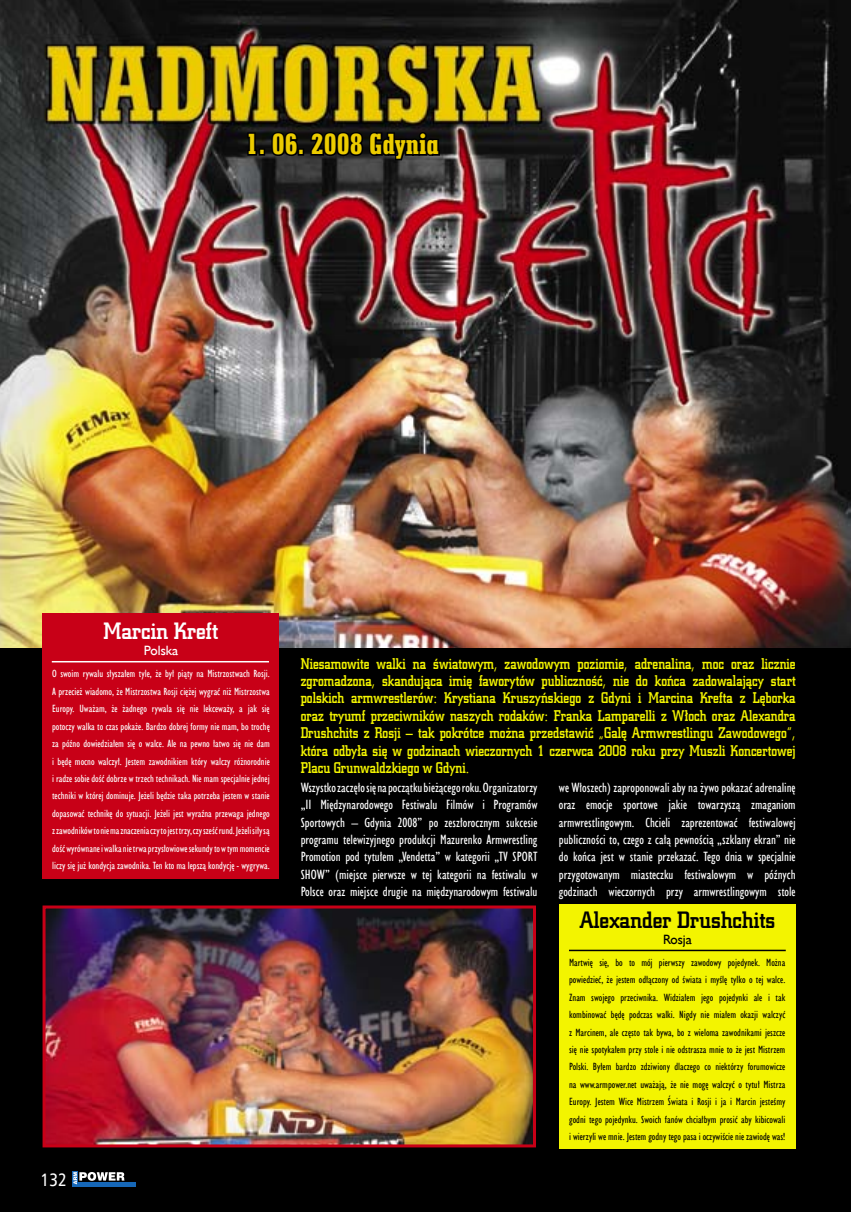
<style>
.page{position:relative;width:851px;height:1212px;background:#fff}
.page>*{position:absolute;margin:0;border:0;box-sizing:border-box;transform-origin:0 0}
.t1{font:27px "Stymie X Bd Cn EU";color:#eccc00}
.t2{font:24px "Square Slab 711 Md EU";color:#000}
.t3{font:24px "Square Slab 711 Md EU";color:#fff}
.t4{font:18px "Humnst 777 Cn EU";color:#fff}
.t5{font:15.75px/17.4px "Square Slab 711 Md EU";color:#f3f400;text-align:justify;scale:.9 1}
.t6{font:13.5px/17.4px "Humanst 521 Cn EU";color:#fff;text-align:justify}
.t7{font:13.5px "Humanst 521 EU";color:#fff}
.t8{font:13.5px "Humanst 521 EU";color:#000}
.t9{font:10.5px/17.4px "Humanst 521 Cn EU";color:#fff;text-align:justify}
.t10{font:10.5px/17.4px "Humanst 521 Cn EU";color:#000;text-align:justify}
</style>
<div class="page">
<div style="left:0;top:634px;width:850px;height:578px;background:#000"></div>
<img style="left:0;top:0;width:850px;height:647px">
<div style="left:72px;top:1171px;width:64px;height:15px;background:#1667b7"></div>
<div style="left:78px;top:1171px;width:58px;height:11px;background:#000"></div>
<svg style="left:73px;top:1172px;width:51px;height:12px"></svg>
<svg style="left:246px;top:131px;width:12px;height:26px"></svg>
<div style="left:259px;top:149px;width:6px;height:7px;border:3px solid #000"></div>
<svg style="left:269px;top:131px;width:31px;height:41px"></svg>
<div style="left:298px;top:149px;width:6px;height:7px;border:3px solid #000"></div>
<svg style="left:309px;top:130px;width:132px;height:32px;background:#101010"></svg>
<div style="left:43px;top:614px;width:236px;height:265px;background:#c80017"></div>
<hr style="left:52px;top:661px;width:217px;height:1px;background:#fff">
<div style="left:558px;top:904px;width:237px;height:244px;background:#f3f400"></div>
<hr style="left:569px;top:950px;width:216px;height:1px;background:#000">
<img style="left:47px;top:909px;width:485px;height:234px">
<div style="left:43px;top:905px;width:493px;height:242px;border:3px solid #c80017"></div>
<h1 class="t1" style="left:246px;top:126px;width:195px">1. 06. 2008 Gdynia</h1>
<h2 class="t3" style="left:103px;top:616px;width:116px">Marcin Kreft</h2>
<p class="t7" style="left:144px;top:642px;width:36px">Polska</p>
<p class="t9" style="left:52px;top:665px;width:219px">O swoim rywalu słyszałem tyle, że był piąty na Mistrzostwach Rosji.<br>A przecież wiadomo, że Mistrzostwa Rosji ciężej wygrać niż Mistrzostwa Europy. Uważam, że żadnego rywala się nie lekceważy, a jak się potoczy walka to czas pokaże. Bardzo dobrej formy nie mam, bo trochę za późno dowiedziałem się o walce. Ale na pewno łatwo się nie dam i będę mocno walczył. Jestem zawodnikiem który walczy różnorodnie i radze sobie dość dobrze w trzech technikach. Nie mam specjalnie jednej techniki w której dominuje. Jeżeli będzie taka potrzeba jestem w stanie dopasować technikę do sytuacji. Jeżeli jest wyraźna przewaga jednego z zawodników to nie ma znaczenia czy to jest trzy, czy sześć rund. Jeżeli siły są dość wyrównane i walka nie trwa przysłowiowe sekundy to w tym momencie liczy się już kondycja zawodnika. Ten kto ma lepszą kondycję - wygrywa.</p>
<h3 class="t4" style="left:40px;top:1169px;width:28px">132</h3>
<p class="t5" style="left:300px;top:655px;width:551px">Niesamowite walki na światowym, zawodowym poziomie, adrenalina, moc oraz licznie zgromadzona, skandująca imię faworytów publiczność, nie do końca zadowalający start polskich armwrestlerów: Krystiana Kruszyńskiego z Gdyni i Marcina Krefta z Lęborka oraz tryumf przeciwników naszych rodaków: Franka Lamparelli z Włoch oraz Alexandra Drushchits z Rosji – tak pokrótce można przedstawić „Galę Armwrestlingu Zawodowego”, która odbyła się w godzinach wieczornych 1 czerwca 2008 roku przy Muszli Koncertowej Placu Grunwaldzkiego w Gdyni.</p>
<p class="t6" style="left:300px;top:779px;width:238px">Wszystko zaczęło się na początku bieżącego roku. Organizatorzy „II Międzynarodowego Festiwalu Filmów i Programów Sportowych – Gdynia 2008” po zeszłorocznym sukcesie programu telewizyjnego produkcji Mazurenko Armwrestling Promotion pod tytułem „Vendetta” w kategorii „TV SPORT SHOW” (miejsce pierwsze w tej kategorii na festiwalu w Polsce oraz miejsce drugie na międzynarodowym festiwalu</p>
<p class="t6" style="left:558px;top:779px;width:238px">we Włoszech) zaproponowali aby na żywo pokazać adrenalinę oraz emocje sportowe jakie towarzyszą zmaganiom armwrestlingowym. Chcieli zaprezentować festiwalowej publiczności to, czego z całą pewnością „szklany ekran” nie do końca jest w stanie przekazać. Tego dnia w specjalnie przygotowanym miasteczku festiwalowym w późnych godzinach wieczornych przy armwrestlingowym stole</p>
<h2 class="t2" style="left:579px;top:904px;width:197px">Alexander Drushchits</h2>
<p class="t8" style="left:663px;top:931px;width:30px">Rosja</p>
<p class="t10" style="left:569px;top:954px;width:218px">Martwię się, bo to mój pierwszy zawodowy pojedynek. Można powiedzieć, że jestem odłączony od świata i myślę tylko o tej walce.<br>Znam swojego przeciwnika. Widziałem jego pojedynki ale i tak kombinować będę podczas walki. Nigdy nie miałem okazji walczyć z Marcinem, ale często tak bywa, bo z wieloma zawodnikami jeszcze się nie spotykałem przy stole i nie odstrasza mnie to że jest Mistrzem Polski. Byłem bardzo zdziwiony dlaczego co niektórzy forumowicze na www.armpower.net uważają, że nie mogę walczyć o tytuł Mistrza Europy. Jestem Wice Mistrzem Świata i Rosji i ja i Marcin jesteśmy godni tego pojedynku. Swoich fanów chciałbym prosić aby kibicowali i wierzyli we mnie. Jestem godny tego pasa i oczywiście nie zawiodę was!</p>
</div>
